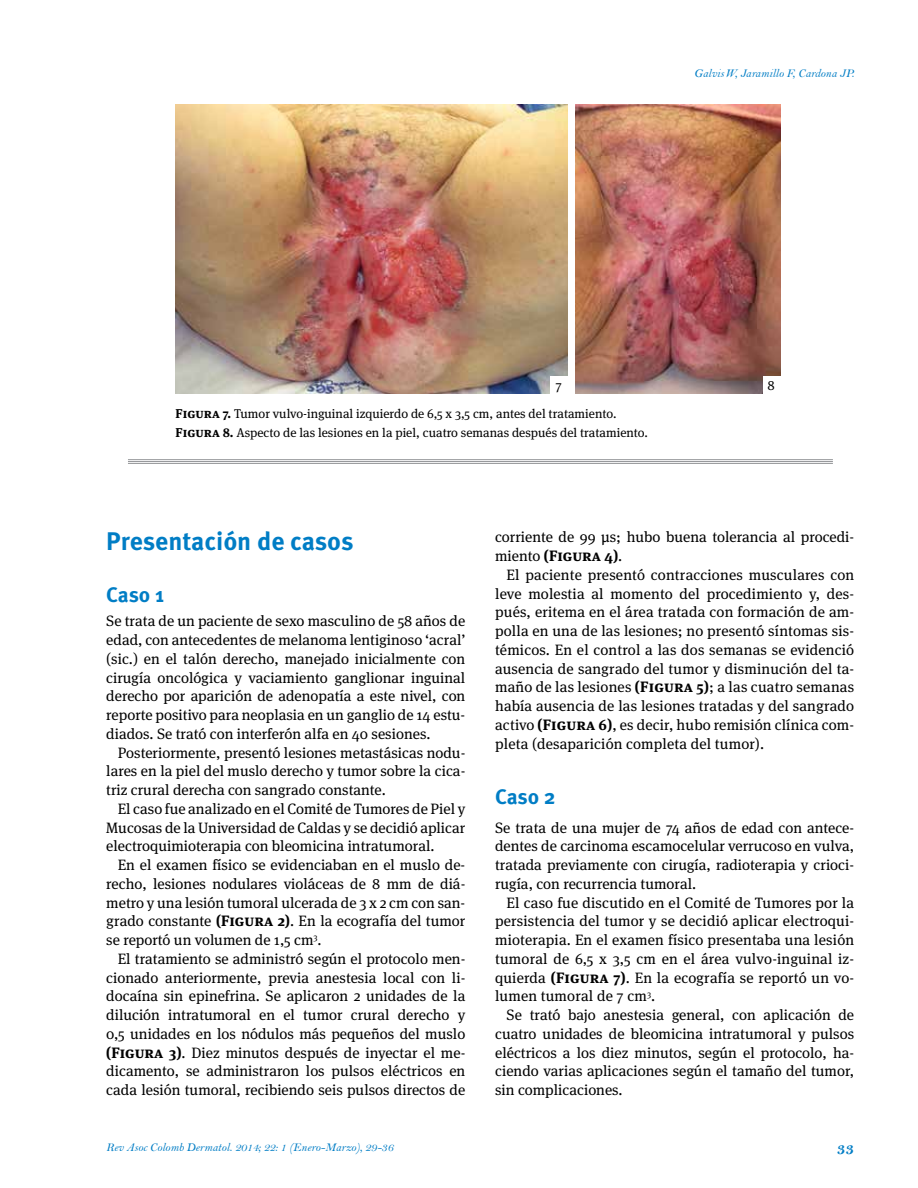
<style>
.page{position:relative;width:918px;height:1188px;background:#fff}
.page>*{position:absolute;margin:0;border:0;box-sizing:border-box;transform-origin:0 0}
.t1{font:700 25.5px "Meta Pro";color:#007dc5}
.t2{font:700 21px "Meta Pro";letter-spacing:-.01em;color:#007dc5}
.t3{font:16.5px "Bell MT Bold";color:#007dc5}
.t4{font:15px/18.8px "Meta Serif OT";color:#000;text-align:justify}
.t5{font:13.5px "Meta Serif OT";color:#000}
.t6{font:12.75px/18.8px "Meta Serif OT";color:#000}
.t7{font:12px "Bell MT Italic";color:#007dc5}
.s1{font-weight:700}
</style>
<div class="page">
<hr style="left:128px;top:459px;width:705px;height:1px;background:#939598">
<hr style="left:128px;top:461px;width:705px;height:1px;background:#939598">
<hr style="left:128px;top:463px;width:705px;height:1px;background:#939598">
<img style="left:176px;top:104px;width:392px;height:290px">
<img style="left:575px;top:104px;width:206px;height:290px">
<div style="left:551px;top:376px;width:17px;height:18px;background:#fff"></div>
<div style="left:764px;top:376px;width:17px;height:18px;background:#fff"></div>
<p class="t7" style="left:694px;top:66px;width:162px">GalvisW, Jaramillo F, Cardona JP.</p>
<p class="t5" style="left:555px;top:377px;width:8px">7</p>
<p class="t5" style="left:767px;top:377px;width:9px">8</p>
<p class="t6" style="left:176px;top:405px;width:474px"><span class="s1">Figura 7.</span> Tumor vulvo-inguinal izquierdo de 6,5 x 3,5 cm, antes del tratamiento.<br><span class="s1">Figura 8.</span> Aspecto de las lesiones en la piel, cuatro semanas después del tratamiento.</p>
<h1 class="t1" style="left:106px;top:525px;width:249px">Presentación de casos</h1>
<h2 class="t2" style="left:106px;top:581px;width:59px">Caso 1</h2>
<p class="t4" style="left:106px;top:612px;width:361px">Se trata de un paciente de sexo masculino de 58 años de edad, con antecedentes de melanoma lentiginoso ‘acral’ (sic.) en el talón derecho, manejado inicialmente con cirugía oncológica y vaciamiento ganglionar inguinal derecho por aparición de adenopatía a este nivel, con reporte positivo para neoplasia en un ganglio de 14 estu&shy;diados. Se trató con interferón alfa en 40 sesiones.</p>
<p class="t4" style="left:106px;top:743px;width:361px;text-indent:11px">Posteriormente, presentó lesiones metastásicas nodu&shy;lares en la piel del muslo derecho y tumor sobre la cica&shy;triz crural derecha con sangrado constante.</p>
<p class="t4" style="left:106px;top:800px;width:361px;text-indent:11px">El caso fue analizado en el Comité de Tumores de Piel y Mucosas de la Universidad de Caldas y se decidió aplicar electroquimioterapia con bleomicina intratumoral.</p>
<p class="t4" style="left:106px;top:856px;width:361px;text-indent:11px">En el examen físico se evidenciaban en el muslo de&shy;recho, lesiones nodulares violáceas de 8 mm de diá&shy;metro y una lesión tumoral ulcerada de 3 x 2 cm con san&shy;grado constante <span class="s1">(Figura 2)</span>. En la ecografía del tumor se reportó un volumen de 1,5 cm<sup>3</sup>.</p>
<p class="t4" style="left:106px;top:950px;width:361px;text-indent:11px">El tratamiento se administró según el protocolo men&shy;cionado anteriormente, previa anestesia local con li&shy;docaína sin epinefrina. Se aplicaron 2 unidades de la dilución intratumoral en el tumor crural derecho y 0,5 unidades en los nódulos más pequeños del muslo <span class="s1">(Figura 3)</span>. Diez minutos después de inyectar el me&shy;dicamento, se administraron los pulsos eléctricos en cada lesión tumoral, recibiendo seis pulsos directos de</p>
<p class="t7" style="left:106px;top:1140px;width:289px">Rev Asoc Colomb Dermatol. 2014; 22: 1 (Enero-Marzo), 29-36</p>
<p class="t4" style="left:495px;top:528px;width:361px">corriente de 99 µs; hubo buena tolerancia al procedi&shy;miento <span class="s1">(Figura 4)</span>.</p>
<p class="t4" style="left:495px;top:566px;width:361px;text-indent:11px">El paciente presentó contracciones musculares con leve molestia al momento del procedimiento y, des&shy;pués, eritema en el área tratada con formación de am&shy;polla en una de las lesiones; no presentó síntomas sis&shy;témicos. En el control a las dos semanas se evidenció ausencia de sangrado del tumor y disminución del ta&shy;maño de las lesiones <span class="s1">(Figura 5)</span>; a las cuatro semanas había ausencia de las lesiones tratadas y del sangrado activo <span class="s1">(Figura 6)</span>, es decir, hubo remisión clínica com&shy;pleta (desaparición completa del tumor).</p>
<h2 class="t2" style="left:495px;top:783px;width:62px">Caso 2</h2>
<p class="t4" style="left:495px;top:818px;width:361px">Se trata de una mujer de 74 años de edad con antece&shy;dentes de carcinoma escamocelular verrucoso en vulva, tratada previamente con cirugía, radioterapia y crioci&shy;rugía, con recurrencia tumoral.</p>
<p class="t4" style="left:495px;top:893px;width:361px;text-indent:11px">El caso fue discutido en el Comité de Tumores por la persistencia del tumor y se decidió aplicar electroqui&shy;mioterapia. En el examen físico presentaba una lesión tumoral de 6,5 x 3,5 cm en el área vulvo-inguinal iz&shy;quierda <span class="s1">(Figura 7)</span>. En la ecografía se reportó un vo&shy;lumen tumoral de 7 cm<sup>3</sup>.</p>
<p class="t4" style="left:495px;top:1006px;width:361px;text-indent:11px">Se trató bajo anestesia general, con aplicación de cuatro unidades de bleomicina intratumoral y pulsos eléctricos a los diez minutos, según el protocolo, ha&shy;ciendo varias aplicaciones según el tamaño del tumor, sin complicaciones.</p>
<p class="t3" style="left:837px;top:1138px;width:19px">33</p>
</div>
